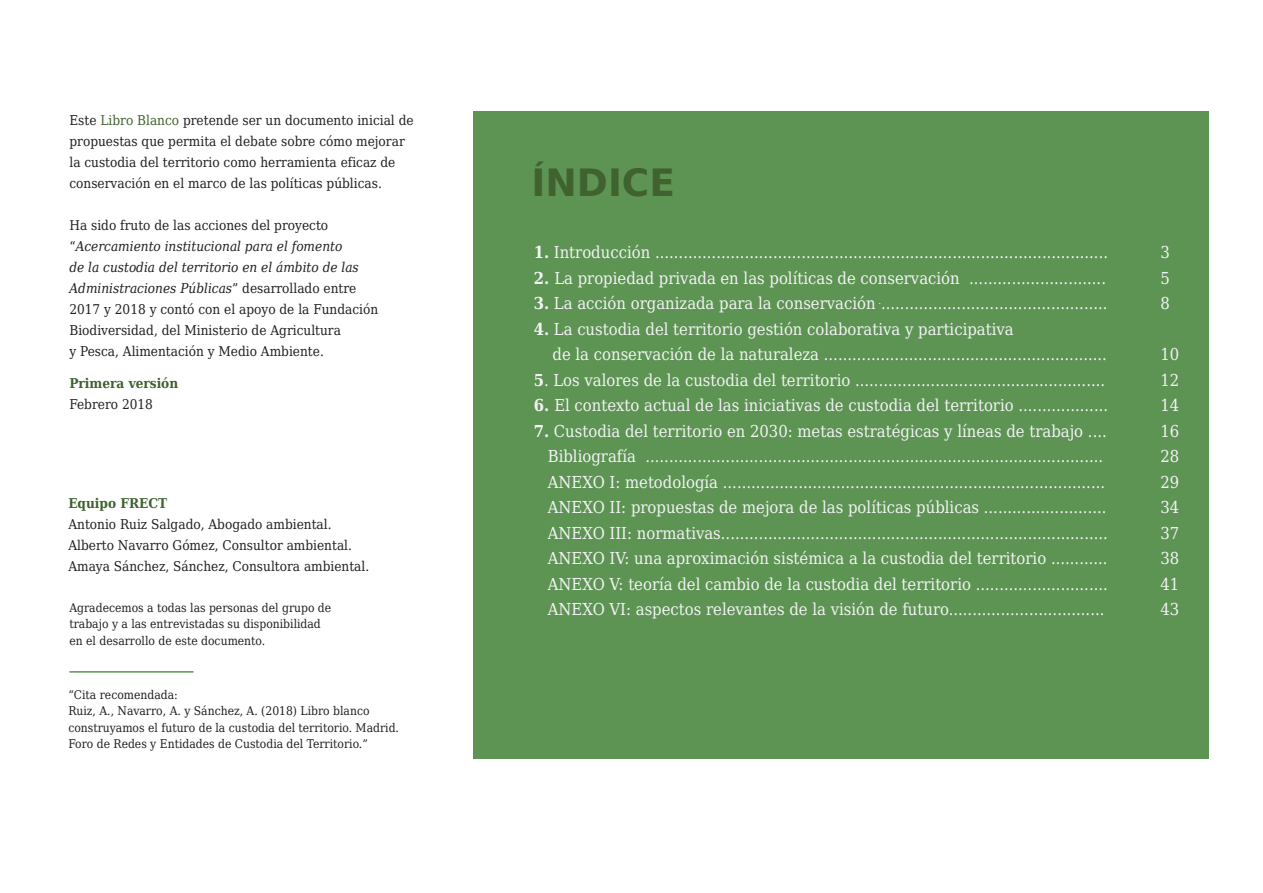
<style>
.page{position:relative;width:1263px;height:893px;background:#fff}
.page>*{position:absolute;margin:0;border:0;box-sizing:border-box;transform-origin:0 0}
.Titulo_1{font:700 37.5px "DejaVu Sans";color:#40622f}
.Texto{font:16.5px "DejaVu Serif Condensed";color:#f2f3f4}
.Texto-2{font:13.5px/21px "DejaVu Serif Condensed";color:#231f20}
.Texto-3{font:700 13.5px "DejaVu Serif Condensed";color:#40622f}
.Texto-4{font:12px/16.5px "DejaVu Serif Condensed";color:#231f20}
.s1{color:#40622f}
.s2{font-style:italic}
.s3{font-weight:700}
</style>
<div class="page">
<div style="left:473px;top:111px;width:736px;height:647px;background:#5d9453"></div>
<hr style="left:69px;top:671px;width:124px;height:2px;background:#5d9453">
<p class="Texto-2" style="left:69px;top:109px;width:346px">Este <span class="s1">Libro Blanco</span> pretende ser un documento inicial de propuestas que permita el debate sobre cómo mejorar la custodia del territorio como herramienta eficaz de conservación en el marco de las políticas públicas.</p>
<p class="Texto-2" style="left:69px;top:214px;width:310px">Ha sido fruto de las acciones del proyecto “<span class="s2">Acercamiento institucional para el fomento<br>de la custodia del territorio en el ámbito de las Administraciones Públicas</span>” desarrollado entre 2017 y 2018 y contó con el apoyo de la Fundación Biodiversidad, del Ministerio de Agricultura<br>y Pesca, Alimentación y Medio Ambiente.</p>
<p class="Texto-3" style="left:69px;top:373px;width:110px">Primera versión</p>
<p class="Texto-2" style="left:69px;top:394px;width:85px">Febrero 2018</p>
<p class="Texto-3" style="left:68px;top:492px;width:100px">Equipo FRECT</p>
<p class="Texto-2" style="left:68px;top:513px;width:265px">Antonio Ruiz Salgado, Abogado ambiental.</p>
<p class="Texto-2" style="left:68px;top:534px;width:285px">Alberto Navarro Gómez, Consultor ambiental.</p>
<p class="Texto-2" style="left:68px;top:555px;width:302px">Amaya Sánchez, Sánchez, Consultora ambiental.</p>
<p class="Texto-4" style="left:69px;top:599px;width:263px">Agradecemos a todas las personas del grupo de trabajo y a las entrevistadas su disponibilidad en el desarrollo de este documento.</p>
<p class="Texto-4" style="left:68px;top:686px;width:111px">“Cita recomendada:</p>
<p class="Texto-4" style="left:68px;top:702px;width:332px">Ruiz, A., Navarro, A. y Sánchez, A. (2018) Libro blanco construyamos el futuro de la custodia del territorio. Madrid.<br>Foro de Redes y Entidades de Custodia del Territorio.”</p>
<p class="Titulo_1" style="left:531px;top:152px;width:145px">ÍNDICE</p>
<p class="Texto" style="left:534px;top:240px;width:576px"><span class="s3">1.</span> Introducción ................................................................................................</p>
<p class="Texto" style="left:1160px;top:240px;width:11px">3</p>
<p class="Texto" style="left:534px;top:265px;width:574px"><span class="s3">2.</span> La propiedad privada en las políticas de conservación .............................</p>
<p class="Texto" style="left:1160px;top:265px;width:11px">5</p>
<p class="Texto" style="left:534px;top:291px;width:575px"><span class="s3">3.</span> La acción organizada para la conservación <sup>.</sup>................................................</p>
<p class="Texto" style="left:1160px;top:291px;width:11px">8</p>
<p class="Texto" style="left:534px;top:316px;width:482px"><span class="s3">4.</span> La custodia del territorio gestión colaborativa y participativa</p>
<p class="Texto" style="left:552px;top:342px;width:556px">de la conservación de la naturaleza ............................................................</p>
<p class="Texto" style="left:1160px;top:342px;width:20px">10</p>
<p class="Texto" style="left:534px;top:367px;width:573px"><span class="s3">5</span>. Los valores de la custodia del territorio .....................................................</p>
<p class="Texto" style="left:1160px;top:367px;width:20px">12</p>
<p class="Texto" style="left:534px;top:393px;width:576px"><span class="s3">6.</span> El contexto actual de las iniciativas de custodia del territorio ...................</p>
<p class="Texto" style="left:1160px;top:393px;width:20px">14</p>
<p class="Texto" style="left:534px;top:418px;width:575px"><span class="s3">7.</span> Custodia del territorio en 2030: metas estratégicas y líneas de trabajo ....</p>
<p class="Texto" style="left:1160px;top:418px;width:20px">16</p>
<p class="Texto" style="left:548px;top:444px;width:557px">Bibliografía .................................................................................................</p>
<p class="Texto" style="left:1160px;top:444px;width:20px">28</p>
<p class="Texto" style="left:548px;top:469px;width:559px">ANEXO I: metodología .................................................................................</p>
<p class="Texto" style="left:1160px;top:469px;width:20px">29</p>
<p class="Texto" style="left:548px;top:495px;width:560px">ANEXO II: propuestas de mejora de las políticas públicas ..........................</p>
<p class="Texto" style="left:1160px;top:495px;width:20px">34</p>
<p class="Texto" style="left:548px;top:520px;width:562px">ANEXO III: normativas..................................................................................</p>
<p class="Texto" style="left:1160px;top:520px;width:20px">37</p>
<p class="Texto" style="left:548px;top:546px;width:561px">ANEXO IV: una aproximación sistémica a la custodia del territorio ............</p>
<p class="Texto" style="left:1160px;top:546px;width:20px">38</p>
<p class="Texto" style="left:548px;top:571px;width:561px">ANEXO V: teoría del cambio de la custodia del territorio ............................</p>
<p class="Texto" style="left:1160px;top:571px;width:20px">41</p>
<p class="Texto" style="left:548px;top:597px;width:558px">ANEXO VI: aspectos relevantes de la visión de futuro.................................</p>
<p class="Texto" style="left:1160px;top:597px;width:20px">43</p>
</div>
